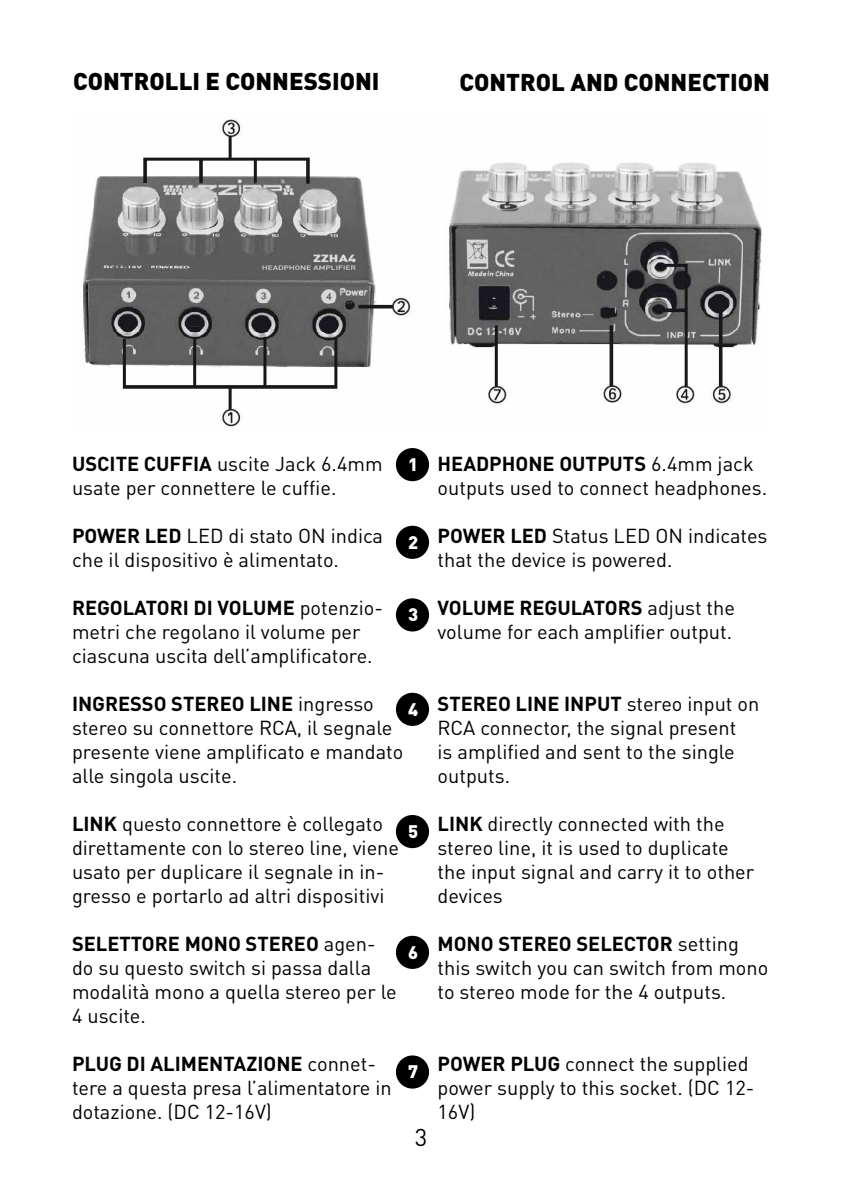
<style>
.page{position:relative;width:842px;height:1191px;background:#fff}
.page>*{position:absolute;margin:0;border:0;box-sizing:border-box;transform-origin:0 0}
.t1{font:900 24px "DIN Pro";color:#000}
.t2{font:24px "DIN Pro";color:#000}
.t3{font:20px/24px "DIN Pro";color:#000}
.t4{font:900 18px "DIN Pro";color:#fff}
.s1{font-weight:700}
</style>
<div class="page">
<img style="left:83px;top:118px;width:679px;height:309px">
<div style="left:396px;top:448px;width:33px;height:33px;background:#000;border-radius:50%"></div>
<div style="left:396px;top:526px;width:33px;height:33px;background:#000;border-radius:50%"></div>
<div style="left:396px;top:598px;width:33px;height:33px;background:#000;border-radius:50%"></div>
<div style="left:396px;top:693px;width:33px;height:33px;background:#000;border-radius:50%"></div>
<div style="left:396px;top:815px;width:33px;height:33px;background:#000;border-radius:50%"></div>
<div style="left:396px;top:935px;width:33px;height:34px;background:#000;border-radius:50%"></div>
<div style="left:396px;top:1055px;width:33px;height:33px;background:#000;border-radius:50%"></div>
<p class="t1" style="left:73px;top:65px;width:308px">CONTROLLI E CONNESSIONI</p>
<p class="t1" style="left:459px;top:66px;width:312px">CONTROL AND CONNECTION</p>
<p class="t3" style="left:72px;top:450px;width:312px"><span class="s1">USCITE CUFFIA</span> uscite Jack 6.4mm usate per connettere le cuffie.</p>
<p class="t3" style="left:72px;top:522px;width:313px"><span class="s1">POWER LED</span> LED di stato ON indica che il dispositivo è alimentato.</p>
<p class="t3" style="left:72px;top:594px;width:312px"><span class="s1">REGOLATORI DI VOLUME</span> potenzio&shy;metri che regolano il volume per ciascuna uscita dell’amplificatore.</p>
<p class="t3" style="left:72px;top:690px;width:333px"><span class="s1">INGRESSO STEREO LINE</span> ingresso stereo su connettore RCA, il segnale presente viene amplificato e mandato alle singola uscite.</p>
<p class="t3" style="left:72px;top:810px;width:329px"><span class="s1">LINK</span> questo connettore è collegato direttamente con lo stereo line, viene usato per duplicare il segnale in in&shy;gresso e portarlo ad altri dispositivi</p>
<p class="t3" style="left:72px;top:930px;width:326px"><span class="s1">SELETTORE MONO STEREO</span> agen&shy;do su questo switch si passa dalla modalità mono a quella stereo per le<br>4 uscite.</p>
<p class="t3" style="left:72px;top:1050px;width:321px"><span class="s1">PLUG DI ALIMENTAZIONE</span> connet&shy;tere a questa presa l’alimentatore in dotazione. (DC 12-16V)</p>
<p class="t4" style="left:408px;top:452px;width:12px">1</p>
<p class="t4" style="left:408px;top:530px;width:12px">2</p>
<p class="t4" style="left:408px;top:602px;width:12px">3</p>
<p class="t4" style="left:408px;top:697px;width:12px">4</p>
<p class="t4" style="left:408px;top:819px;width:12px">5</p>
<p class="t4" style="left:408px;top:940px;width:12px">6</p>
<p class="t4" style="left:408px;top:1059px;width:12px">7</p>
<p class="t2" style="left:415px;top:1120px;width:14px">3</p>
<p class="t3" style="left:437px;top:450px;width:331px"><span class="s1">HEADPHONE OUTPUTS</span> 6.4mm jack outputs used to connect headphones.</p>
<p class="t3" style="left:437px;top:522px;width:331px"><span class="s1">POWER LED</span> Status LED ON indicates that the device is powered.</p>
<p class="t3" style="left:437px;top:594px;width:299px"><span class="s1">VOLUME REGULATORS</span> adjust the volume for each amplifier output.</p>
<p class="t3" style="left:437px;top:690px;width:323px"><span class="s1">STEREO LINE INPUT</span> stereo input on<br>RCA connector, the signal present<br>is amplified and sent to the single outputs.</p>
<p class="t3" style="left:437px;top:810px;width:318px"><span class="s1">LINK</span> directly connected with the stereo line, it is used to duplicate the input signal and carry it to other devices</p>
<p class="t3" style="left:437px;top:930px;width:332px"><span class="s1">MONO STEREO SELECTOR</span> setting this switch you can switch from mono to stereo mode for the 4 outputs.</p>
<p class="t3" style="left:437px;top:1050px;width:318px"><span class="s1">POWER PLUG</span> connect the supplied power supply to this socket. (DC 12-<br>16V)</p>
</div>
